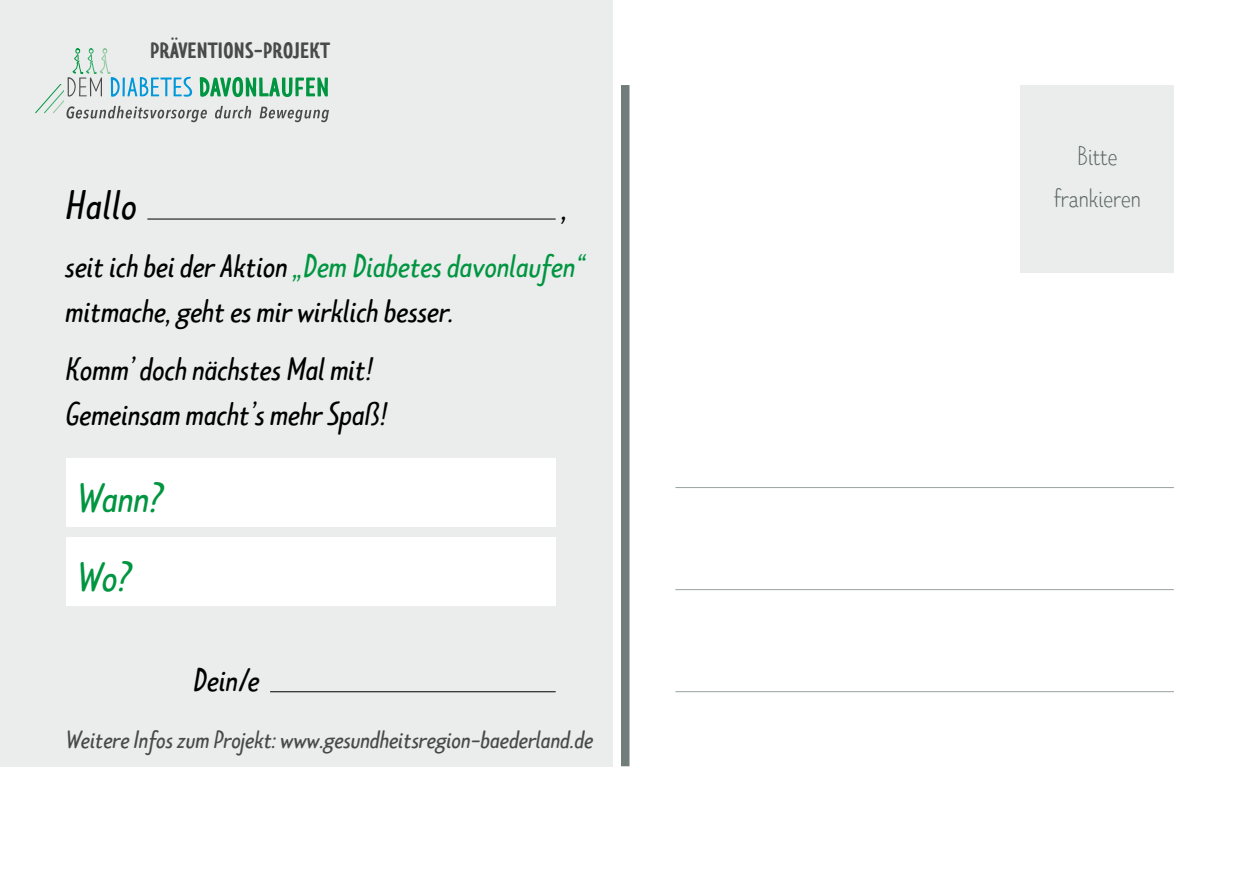
<style>
.page{position:relative;width:1259px;height:893px;background:#fff}
.page>*{position:absolute;margin:0;border:0;box-sizing:border-box;transform-origin:0 0}
.t1{font:italic 42px/78.9px "TT Limes Sans";letter-spacing:-.01em;color:#009540}
.t2{font:italic 42px "TT Limes Sans";letter-spacing:.02em;color:#000}
.t3{font:italic 36px "TT Limes Sans";color:#000}
.t4{font:italic 33px/45px "TT Limes Sans";color:#000}
.t5{font:300 27px/42px "TT Limes Sans";color:#5d6966;text-align:center}
.t6{font:italic 25.5px "TT Limes Sans";color:#494949}
.t7{font:700 22.5px "TT Limes Sans";letter-spacing:.005em;color:#494949}
.s1{color:#009540}
</style>
<div class="page">
<div style="left:0;top:0;width:612px;height:766px;background:#eaedec"></div>
<div style="left:621px;top:85px;width:8px;height:681px;background:#717d7a"></div>
<hr style="left:147px;top:219px;width:408px;height:1px;background:#000">
<svg style="left:35px;top:48px;width:294px;height:74px"></svg>
<div style="left:1020px;top:85px;width:154px;height:187px;background:#eaedec"></div>
<hr style="left:270px;top:691px;width:285px;height:1px;background:#000">
<div style="left:66px;top:458px;width:489px;height:68px;background:#fff"></div>
<div style="left:66px;top:537px;width:489px;height:68px;background:#fff"></div>
<hr style="left:675px;top:487px;width:499px;height:1px;background:#99a2a0">
<hr style="left:675px;top:589px;width:499px;height:1px;background:#99a2a0">
<hr style="left:675px;top:691px;width:499px;height:1px;background:#99a2a0">
<p class="t7" style="left:150px;top:36px;width:181px">PRÄVENTIONS-PROJEKT</p>
<p class="t2" style="left:66px;top:178px;width:73px">Hallo</p>
<p class="t3" style="left:562px;top:184px;width:8px">,</p>
<p class="t4" style="left:66px;top:244px;width:521px">seit ich bei der Aktion <span class="s1">„Dem Diabetes davonlaufen“ </span>mitmache, geht es mir wirklich besser.</p>
<p class="t4" style="left:66px;top:346px;width:323px">Komm’ doch nächstes Mal mit!<br>Gemeinsam macht’s mehr Spaß!</p>
<p class="t1" style="left:77px;top:459px;width:88px">Wann?<br>Wo?</p>
<p class="t4" style="left:193px;top:657px;width:68px">Dein/e</p>
<p class="t6" style="left:66px;top:723px;width:529px">Weitere Infos zum Projekt: www.gesundheitsregion-baederland.de</p>
<p class="t5" style="left:1053px;top:135px;width:89px">Bitte frankieren</p>
</div>
